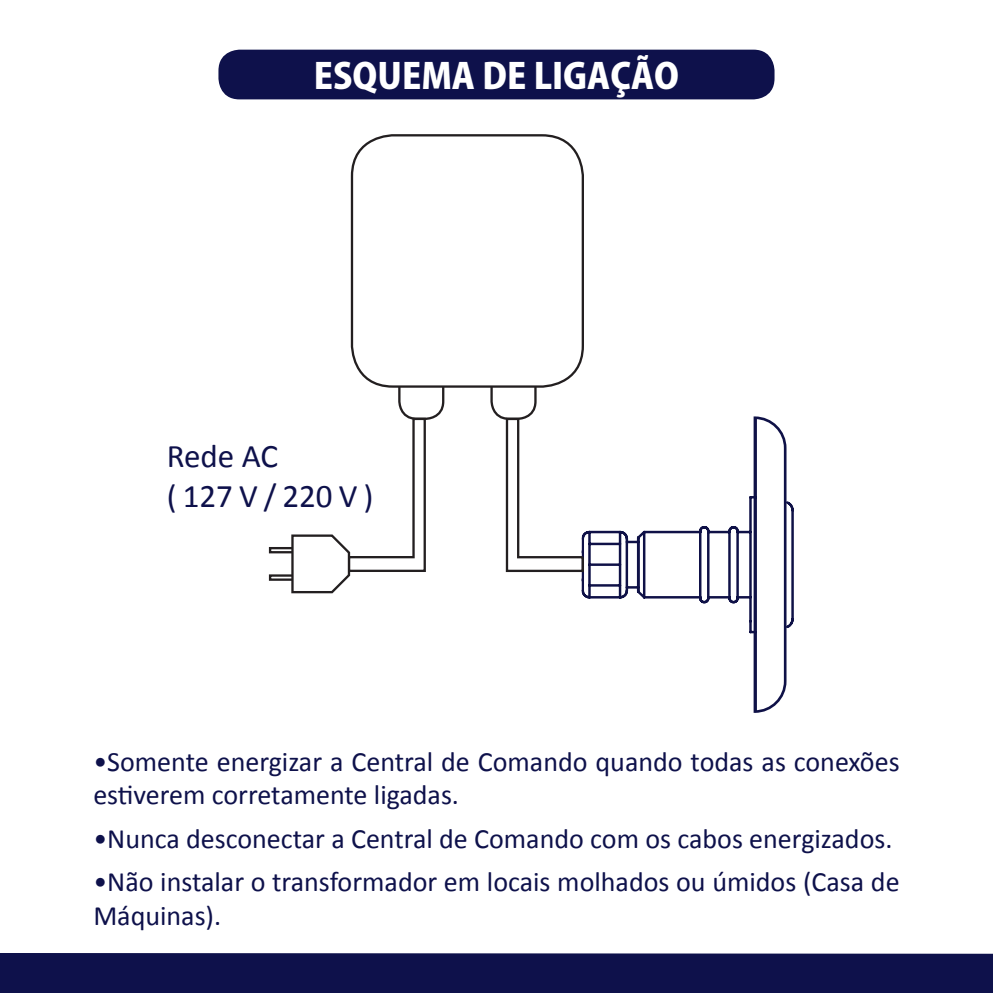
<style>
.page{position:relative;width:993px;height:993px;background:#fff}
.page>*{position:absolute;margin:0;border:0;box-sizing:border-box;transform-origin:0 0}
.t1{font:800 35px "Koz Go Pro";color:#fff}
.t2{font:32.9px "Calibri";color:#0e114b}
.t3{font:28px/33.6px "Calibri";color:#0e114b}
</style>
<div class="page">
<div style="left:218px;top:50px;width:556px;height:49px;background:#0e114b;border-radius:21px"></div>
<div style="left:0;top:952px;width:992px;height:40px;background:#0e114b"></div>
<svg style="left:581px;top:416px;width:213px;height:297px"></svg>
<div style="left:398px;top:353px;width:46px;height:67px;border:2px solid #231f20;border-radius:17px"></div>
<div style="left:490px;top:353px;width:46px;height:67px;border:2px solid #231f20;border-radius:17px"></div>
<svg style="left:268px;top:416px;width:159px;height:178px"></svg>
<div style="left:352px;top:135px;width:230px;height:251px;background:#fff;border-radius:41px"></div>
<div style="left:351px;top:134px;width:232px;height:253px;border:2px solid #231f20;border-radius:41px"></div>
<svg style="left:504px;top:396px;width:81px;height:188px"></svg>
<p class="t1" style="left:314px;top:53px;width:366px">ESQUEMA DE LIGAÇÃO</p>
<p class="t2" style="left:167px;top:435px;width:113px">Rede AC</p>
<p class="t2" style="left:167px;top:474px;width:208px">( 127 V / 220 V )</p>
<p class="t3" style="left:93px;top:744px;width:807px">•Somente energizar a Central de Comando quando todas as conexões estiverem corretamente ligadas.</p>
<p class="t3" style="left:93px;top:821px;width:800px">•Nunca desconectar a Central de Comando com os cabos energizados.</p>
<p class="t3" style="left:93px;top:865px;width:807px">•Não instalar o transformador em locais molhados ou úmidos (Casa de<br>Máquinas).</p>
</div>
